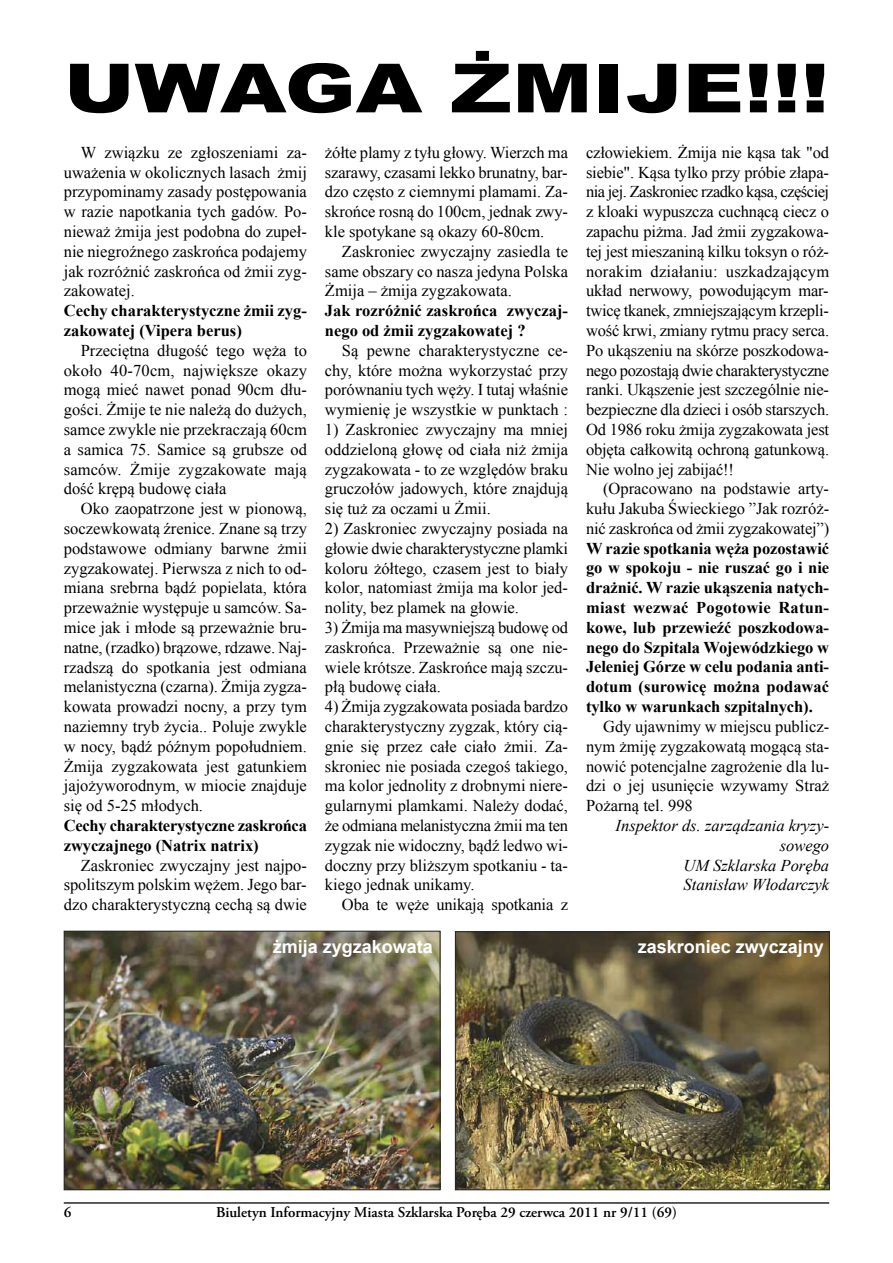
<style>
.page{position:relative;width:893px;height:1263px;background:#fff}
.page>*{position:absolute;margin:0;border:0;box-sizing:border-box;transform-origin:0 0}
.t1{font:900 67.8px "Arial";color:#000;scale:1.26 1}
.t2{font:700 18px "Arial";color:#fff}
.t3{font:16.5px/19.8px "Times New Roman";color:#000;text-align:justify}
.t4{font:700 16.5px/19.8px "Times New Roman";color:#000}
.t5{font:italic 16.5px/19.8px "Times New Roman";color:#000;text-align:right}
.t6{font:600 15px "Adobe Garamond Pro";color:#000}
</style>
<div class="page">
<hr style="left:64px;top:1202px;width:765px;height:2px;background:#272627">
<img style="left:66px;top:933px;width:372px;height:255px">
<div style="left:64px;top:931px;width:376px;height:259px;border:1px solid #272627"></div>
<img style="left:457px;top:933px;width:371px;height:255px">
<div style="left:455px;top:931px;width:375px;height:259px;border:1px solid #272627"></div>
<h1 class="t1" style="left:64px;top:38px;width:609px">UWAGA ŻMIJE!!!</h1>
<p class="t3" style="left:64px;top:142px;width:245px;text-indent:17px">W związku ze zgłoszeniami za&shy;uważenia w okolicznych lasach żmij przypominamy zasady postępowania w razie napotkania tych gadów. Po&shy;nieważ żmija jest podobna do zupeł&shy;nie niegroźnego zaskrońca podajemy jak rozróżnić zaskrońca od żmii zyg&shy;zakowatej.</p>
<p class="t4" style="left:64px;top:300px;width:245px">Cechy charakterystyczne żmii zyg&shy;zakowatej (Vipera berus)</p>
<p class="t3" style="left:64px;top:340px;width:245px;text-indent:17px">Przeciętna długość tego węża to około 40-70cm, największe okazy mogą mieć nawet ponad 90cm dłu&shy;gości. Żmije te nie należą do dużych, samce zwykle nie przekraczają 60cm a samica 75. Samice są grubsze od samców. Żmije zygzakowate mają dość krępą budowę ciała</p>
<p class="t3" style="left:64px;top:499px;width:245px;text-indent:17px">Oko zaopatrzone jest w pionową, soczewkowatą źrenice. Znane są trzy podstawowe odmiany barwne żmii zygzakowatej. Pierwsza z nich to od&shy;miana srebrna bądź popielata, która przeważnie występuje u samców. Sa&shy;mice jak i młode są przeważnie bru&shy;natne, (rzadko) brązowe, rdzawe. Naj&shy;rzadszą do spotkania jest odmiana melanistyczna (czarna). Żmija zygza&shy;kowata prowadzi nocny, a przy tym naziemny tryb życia.. Poluje zwykle w nocy, bądź późnym popołudniem.<br>Żmija zygzakowata jest gatunkiem jajożyworodnym, w miocie znajduje się od 5-25 młodych.</p>
<p class="t4" style="left:64px;top:815px;width:245px">Cechy charakterystyczne zaskrońca zwyczajnego (Natrix natrix)</p>
<p class="t3" style="left:64px;top:855px;width:245px;text-indent:17px">Zaskroniec zwyczajny jest najpo&shy;spolitszym polskim wężem. Jego bar&shy;dzo charakterystyczną cechą są dwie</p>
<p class="t3" style="left:325px;top:142px;width:245px">żółte plamy z tyłu głowy. Wierzch ma szarawy, czasami lekko brunatny, bar&shy;dzo często z ciemnymi plamami. Za&shy;skrońce rosną do 100cm, jednak zwy&shy;kle spotykane są okazy 60-80cm.</p>
<p class="t3" style="left:325px;top:241px;width:245px;text-indent:17px">Zaskroniec zwyczajny zasiedla te same obszary co nasza jedyna Polska Żmija – żmija zygzakowata.</p>
<p class="t4" style="left:325px;top:300px;width:245px">Jak rozróżnić zaskrońca zwyczaj&shy;nego od żmii zygzakowatej ?</p>
<p class="t3" style="left:325px;top:340px;width:245px;text-indent:17px">Są pewne charakterystyczne ce&shy;chy, które można wykorzystać przy porównaniu tych węży. I tutaj właśnie wymienię je wszystkie w punktach :</p>
<p class="t3" style="left:325px;top:419px;width:245px">1) Zaskroniec zwyczajny ma mniej oddzieloną głowę od ciała niż żmija zygzakowata - to ze względów braku gruczołów jadowych, które znajdują się tuż za oczami u Żmii.</p>
<p class="t3" style="left:325px;top:518px;width:245px">2) Zaskroniec zwyczajny posiada na głowie dwie charakterystyczne plamki koloru żółtego, czasem jest to biały kolor, natomiast żmija ma kolor jed&shy;nolity, bez plamek na głowie.</p>
<p class="t3" style="left:325px;top:617px;width:245px">3) Żmija ma masywniejszą budowę od zaskrońca. Przeważnie są one nie&shy;wiele krótsze. Zaskrońce mają szczu&shy;płą budowę ciała.</p>
<p class="t3" style="left:325px;top:697px;width:245px">4) Żmija zygzakowata posiada bardzo charakterystyczny zygzak, który cią&shy;gnie się przez całe ciało żmii. Za&shy;skroniec nie posiada czegoś takiego, ma kolor jednolity z drobnymi niere&shy;gularnymi plamkami. Należy dodać, że odmiana melanistyczna żmii ma ten zygzak nie widoczny, bądź ledwo wi&shy;doczny przy bliższym spotkaniu - ta&shy;kiego jednak unikamy.</p>
<p class="t3" style="left:342px;top:895px;width:228px">Oba te węże unikają spotkania z</p>
<p class="t3" style="left:586px;top:142px;width:245px">człowiekiem. Żmija nie kąsa tak "od siebie". Kąsa tylko przy próbie złapa&shy;nia jej. Zaskroniec rzadko kąsa, częściej z kloaki wypuszcza cuchnącą ciecz o zapachu piżma. Jad żmii zygzakowa&shy;tej jest mieszaniną kilku toksyn o róż&shy;norakim działaniu: uszkadzającym układ nerwowy, powodującym mar&shy;twicę tkanek, zmniejszającym krzepli&shy;wość krwi, zmiany rytmu pracy serca.<br>Po ukąszeniu na skórze poszkodowa&shy;nego pozostają dwie charakterystyczne ranki. Ukąszenie jest szczególnie nie&shy;bezpieczne dla dzieci i osób starszych.<br>Od 1986 roku żmija zygzakowata jest objęta całkowitą ochroną gatunkową.<br>Nie wolno jej zabijać!!</p>
<p class="t3" style="left:586px;top:479px;width:245px;text-indent:17px">(Opracowano na podstawie arty&shy;kułu Jakuba Świeckiego ”Jak rozróż&shy;nić zaskrońca od żmii zygzakowatej”)</p>
<p class="t4" style="left:586px;top:538px;width:245px;text-align:justify">W razie spotkania węża pozostawić go w spokoju - nie ruszać go i nie drażnić. W razie ukąszenia natych&shy;miast wezwać Pogotowie Ratun&shy;kowe, lub przewieźć poszkodowa&shy;nego do Szpitala Wojewódzkiego w Jeleniej Górze w celu podania anti&shy;dotum (surowicę można podawać tylko w warunkach szpitalnych).</p>
<p class="t3" style="left:586px;top:716px;width:245px;text-indent:17px">Gdy ujawnimy w miejscu publicz&shy;nym żmiję zygzakowatą mogącą sta&shy;nowić potencjalne zagrożenie dla lu&shy;dzi o jej usunięcie wzywamy Straż Pożarną tel. 998</p>
<p class="t5" style="left:616px;top:815px;width:215px">Inspektor ds. zarządzania kryzy&shy;sowego<br>UM Szklarska Poręba<br>Stanisław Włodarczyk</p>
<p class="t2" style="left:273px;top:936px;width:162px">żmija zygzakowata</p>
<p class="t2" style="left:638px;top:936px;width:188px">zaskroniec zwyczajny</p>
<p class="t6" style="left:64px;top:1206px;width:9px">6</p>
<p class="t6" style="left:216px;top:1206px;width:462px">Biuletyn Informacyjny Miasta Szklarska Poręba 29 czerwca 2011 nr 9/11 (69)</p>
</div>
